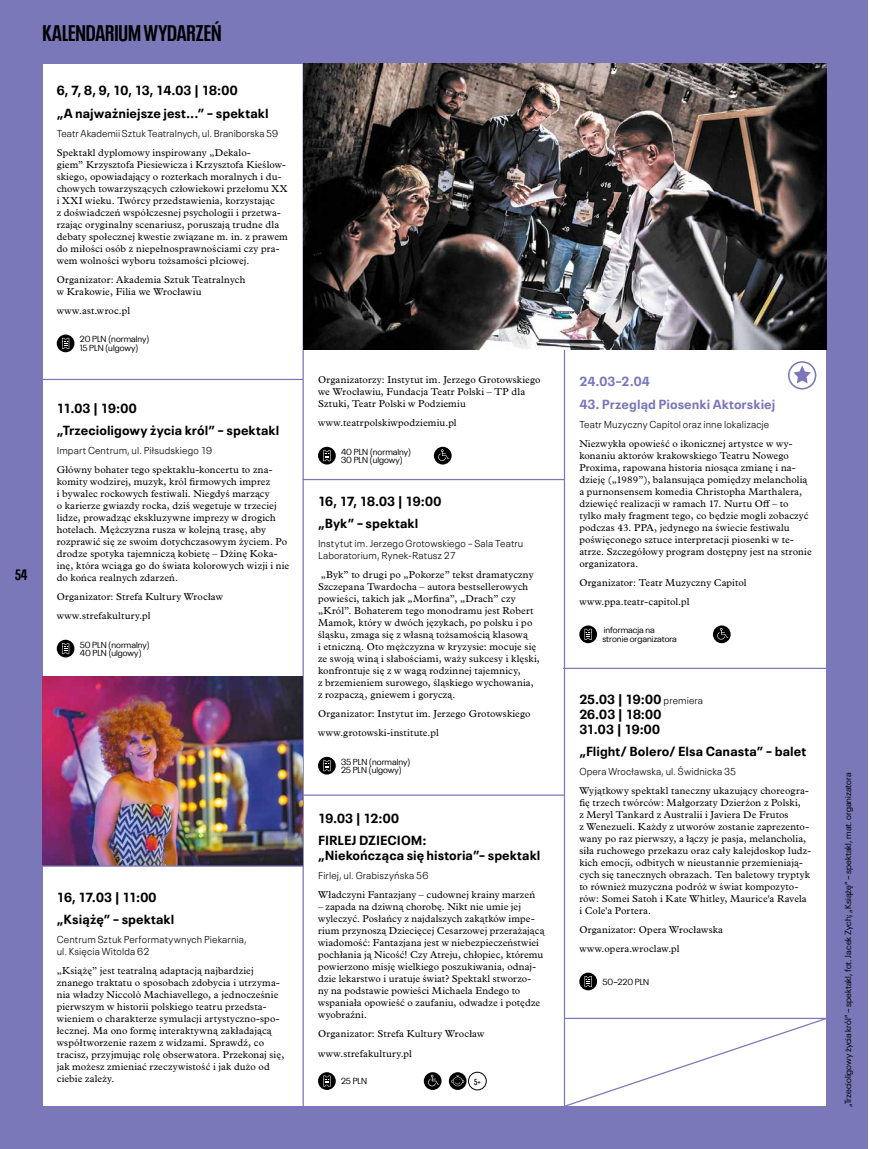
<style>
.page{position:relative;width:869px;height:1149px;background:#fff}
.page>*{position:absolute;margin:0;border:0;box-sizing:border-box;transform-origin:0 0}
.t1{font:700 condensed 22.5px "Neue Plak";color:#000}
.t2{font:700 condensed 15px "Neue Plak";color:#000}
.t3{font:700 13.12px/22.1px "Neue Plak Text";letter-spacing:.005em;color:#000}
.t4{font:700 13.12px "Neue Plak Text";letter-spacing:.005em;color:#7a78b8}
.t5{font:10px/12px "Plantin MT Pro";letter-spacing:.015em;color:#000}
.t6{font:300 10px/12px "Neue Plak Text";letter-spacing:.01em;color:#000}
.t7{font:8.75px/8.8px "Neue Plak";color:#000}
.t8{font:600 condensed 8.75px "Neue Plak";color:#000}
.s1{font-weight:300;font-size:10px}
</style>
<div class="page">
<div style="left:0;top:0;width:867px;height:64px;background:#7a78b8"></div>
<div style="left:0;top:0;width:43px;height:1148px;background:#7a78b8"></div>
<div style="left:826px;top:0;width:41px;height:1148px;background:#7a78b8"></div>
<div style="left:0;top:1106px;width:866px;height:42px;background:#7a78b8"></div>
<hr style="left:302px;top:37px;width:2px;height:1071px;background:#7a78b8">
<hr style="left:563px;top:37px;width:2px;height:1071px;background:#7a78b8">
<svg style="left:57px;top:334px;width:17px;height:18px"></svg>
<svg style="left:62px;top:338px;width:7px;height:11px"></svg>
<svg style="left:433px;top:446px;width:18px;height:18px"></svg>
<svg style="left:437px;top:449px;width:12px;height:12px"></svg>
<svg style="left:318px;top:446px;width:17px;height:18px"></svg>
<svg style="left:323px;top:450px;width:7px;height:11px"></svg>
<svg style="left:318px;top:756px;width:17px;height:18px"></svg>
<svg style="left:323px;top:760px;width:7px;height:11px"></svg>
<svg style="left:423px;top:1071px;width:18px;height:18px"></svg>
<svg style="left:427px;top:1074px;width:12px;height:12px"></svg>
<svg style="left:448px;top:1071px;width:18px;height:18px"></svg>
<svg style="left:451px;top:1074px;width:13px;height:11px"></svg>
<div style="left:468px;top:1071px;width:18px;height:18px;border:1px solid #000;border-radius:50%"></div>
<svg style="left:318px;top:1071px;width:17px;height:18px"></svg>
<svg style="left:323px;top:1075px;width:7px;height:11px"></svg>
<svg style="left:712px;top:625px;width:18px;height:18px"></svg>
<svg style="left:716px;top:627px;width:12px;height:12px"></svg>
<svg style="left:579px;top:625px;width:17px;height:18px"></svg>
<svg style="left:584px;top:628px;width:7px;height:11px"></svg>
<svg style="left:579px;top:972px;width:17px;height:18px"></svg>
<svg style="left:584px;top:975px;width:7px;height:11px"></svg>
<img style="left:304px;top:64px;width:522px;height:286px">
<img style="left:43px;top:676px;width:259px;height:189px">
<svg style="left:57px;top:639px;width:17px;height:18px"></svg>
<svg style="left:62px;top:643px;width:7px;height:11px"></svg>
<hr style="left:37px;top:865px;width:266px;height:1px;background:#7a78b8">
<hr style="left:42px;top:379px;width:261px;height:1px;background:#7a78b8">
<hr style="left:302px;top:479px;width:261px;height:1px;background:#7a78b8">
<hr style="left:302px;top:794px;width:261px;height:1px;background:#7a78b8">
<hr style="left:563px;top:667px;width:273px;height:1px;background:#7a78b8">
<svg style="left:563px;top:1016px;width:263px;height:90px"></svg>
<svg style="left:793px;top:365px;width:17px;height:18px"></svg>
<div style="left:787px;top:361px;width:29px;height:28px;border:2px solid #7a78b8;border-radius:50%"></div>
<h1 class="t1" style="left:42px;top:17px;width:180px">KALENDARIUM WYDARZEŃ</h1>
<h3 class="t3" style="left:57px;top:78px;width:213px">6, 7, 8, 9, 10, 13, 14.03 | 18:00<br>„A najważniejsze jest...” – spektakl</h3>
<p class="t6" style="left:57px;top:126px;width:223px">Teatr Akademii Sztuk Teatralnych, ul. Braniborska 59</p>
<p class="t5" style="left:57px;top:146px;width:232px">Spektakl dyplomowy inspirowany „Dekalo-<br>giem” Krzysztofa Piesiewicza i Krzysztofa Kieślow&shy;skiego, opowiadający o rozterkach moralnych i du&shy;chowych towarzyszących człowiekowi przełomu XX i XXI wieku. Twórcy przedstawienia, korzystając<br>z doświadczeń współczesnej psychologii i przetwa&shy;rzając oryginalny scenariusz, poruszają trudne dla debaty społecznej kwestie związane m. in. z prawem do miłości osób z niepełnosprawnościami czy pra&shy;wem wolności wyboru tożsamości płciowej.</p>
<p class="t5" style="left:57px;top:273px;width:190px">Organizator: Akademia Sztuk Teatralnych w Krakowie, Filia we Wrocławiu</p>
<p class="t5" style="left:57px;top:305px;width:75px">www.ast.wroc.pl</p>
<p class="t7" style="left:80px;top:334px;width:71px">20 PLN (normalny)<br>15 PLN (ulgowy)</p>
<h2 class="t2" style="left:15px;top:564px;width:14px">54</h2>
<h3 class="t3" style="left:57px;top:395px;width:224px">11.03 | 19:00<br>„Trzecioligowy życia król” – spektakl</h3>
<p class="t6" style="left:57px;top:443px;width:157px">Impart Centrum, ul. Piłsudskiego 19</p>
<p class="t5" style="left:57px;top:463px;width:234px">Główny bohater tego spektaklu-koncertu to zna&shy;komity wodzirej, muzyk, król firmowych imprez<br>i bywalec rockowych festiwali. Niegdyś marzący<br>o karierze gwiazdy rocka, dziś wegetuje w trzeciej lidze, prowadząc ekskluzywne imprezy w drogich hotelach. Mężczyzna rusza w kolejną trasę, aby rozprawić się ze swoim dotychczasowym życiem. Po drodze spotyka tajemniczą kobietę – Dżinę Koka&shy;inę, która wciąga go do świata kolorowych wizji i nie do końca realnych zdarzeń.</p>
<p class="t5" style="left:57px;top:587px;width:168px;line-height:19.1px">Organizator: Strefa Kultury Wrocław www.strefakultury.pl</p>
<p class="t7" style="left:80px;top:639px;width:72px">50 PLN (normalny)<br>40 PLN (ulgowy)</p>
<h3 class="t3" style="left:57px;top:884px;width:119px">16, 17.03 | 11:00 „Książę” – spektakl</h3>
<p class="t6" style="left:57px;top:932px;width:191px">Centrum Sztuk Performatywnych Piekarnia, ul. Księcia Witolda 62</p>
<p class="t5" style="left:57px;top:964px;width:229px">„Książę” jest teatralną adaptacją najbardziej znanego traktatu o sposobach zdobycia i utrzyma&shy;nia władzy Niccolò Machiavellego, a jednocześnie pierwszym w historii polskiego teatru przedsta&shy;wieniem o charakterze symulacji artystyczno-spo&shy;łecznej. Ma ono formę interaktywną zakładającą współtworzenie razem z widzami. Sprawdź, co tracisz, przyjmując rolę obserwatora. Przekonaj się, jak możesz zmieniać rzeczywistość i jak dużo od ciebie zależy.</p>
<p class="t5" style="left:318px;top:374px;width:224px">Organizatorzy: Instytut im. Jerzego Grotowskiego we Wrocławiu, Fundacja Teatr Polski – TP dla<br>Sztuki, Teatr Polski w Podziemiu</p>
<p class="t5" style="left:318px;top:417px;width:140px">www.teatrpolskiwpodziemiu.pl</p>
<p class="t7" style="left:341px;top:446px;width:72px">40 PLN (normalny)<br>30 PLN (ulgowy)</p>
<h3 class="t3" style="left:318px;top:488px;width:125px">16, 17, 18.03 | 19:00 „Byk” – spektakl</h3>
<p class="t6" style="left:318px;top:536px;width:207px">Instytut im. Jerzego Grotowskiego – Sala Teatru<br>Laboratorium, Rynek-Ratusz 27</p>
<p class="t5" style="left:318px;top:568px;width:223px">„Byk” to drugi po „Pokorze” tekst dramatyczny Szczepana Twardocha – autora bestsellerowych powieści, takich jak „Morfina”, „Drach” czy „Król”. Bohaterem tego monodramu jest Robert Mamok, który w dwóch językach, po polsku i po śląsku, zmaga się z własną tożsamością klasową<br>i etniczną. Oto mężczyzna w kryzysie: mocuje się ze swoją winą i słabościami, waży sukcesy i klęski, konfrontuje się z w wagą rodzinnej tajemnicy,<br>z brzemieniem surowego, śląskiego wychowania, z rozpaczą, gniewem i goryczą.</p>
<p class="t5" style="left:318px;top:704px;width:214px;line-height:19.1px">Organizator: Instytut im. Jerzego Grotowskiego www.grotowski-institute.pl</p>
<p class="t7" style="left:341px;top:756px;width:71px">35 PLN (normalny)<br>25 PLN (ulgowy)</p>
<h3 class="t3" style="left:318px;top:805px;width:110px">19.03 | 12:00<br>FIRLEJ DZIECIOM:</h3>
<h3 class="t3" style="left:318px;top:842px;width:224px">„Niekończąca się historia”– spektakl</h3>
<p class="t6" style="left:318px;top:868px;width:112px">Firlej, ul. Grabiszyńska 56</p>
<p class="t5" style="left:318px;top:888px;width:218px">Władczyni Fantazjany – cudownej krainy marzeń</p>
<p class="t5" style="left:318px;top:900px;width:228px">– zapada na dziwną chorobę. Nikt nie umie jej wyleczyć. Posłańcy z najdalszych zakątków impe&shy;rium przynoszą Dziecięcej Cesarzowej przerażającą wiadomość: Fantazjana jest w niebezpieczeństwiei pochłania ją Nicość! Czy Atreju, chłopiec, któremu powierzono misję wielkiego poszukiwania, odnaj&shy;dzie lekarstwo i uratuje świat? Spektakl stworzo-<br>ny na podstawie powieści Michaela Endego to wspaniała opowieść o zaufaniu, odwadze i potędze wyobraźni.</p>
<p class="t5" style="left:318px;top:1024px;width:168px;line-height:19.1px">Organizator: Strefa Kultury Wrocław www.strefakultury.pl</p>
<p class="t7" style="left:341px;top:1075px;width:27px">25 PLN</p>
<p class="t8" style="left:474px;top:1074px;width:8px">5+</p>
<h3 class="t4" style="left:579px;top:371px;width:72px">24.03–2.04</h3>
<h3 class="t4" style="left:579px;top:393px;width:197px">43. Przegląd Piosenki Aktorskiej</h3>
<p class="t6" style="left:579px;top:417px;width:191px">Teatr Muzyczny Capitol oraz inne lokalizacje</p>
<p class="t5" style="left:579px;top:437px;width:234px">Niezwykła opowieść o ikonicznej artystce w wy&shy;konaniu aktorów krakowskiego Teatru Nowego Proxima, rapowana historia niosąca zmianę i na&shy;dzieję („1989”), balansująca pomiędzy melancholią a purnonsensem komedia Christopha Marthalera, dziewięć realizacji w ramach 17. Nurtu Off – to tylko mały fragment tego, co będzie mogli zobaczyć podczas 43. PPA, jedynego na świecie festiwalu poświęconego sztuce interpretacji piosenki w te&shy;atrze. Szczegółowy program dostępny jest na stronie organizatora.</p>
<p class="t5" style="left:579px;top:573px;width:169px;line-height:19.1px">Organizator: Teatr Muzyczny Capitol www.ppa.teatr-capitol.pl</p>
<p class="t7" style="left:602px;top:625px;width:76px">informacja na stronie organizatora</p>
<h3 class="t3" style="left:579px;top:689px;width:125px;line-height:15px">25.03 | 19:00 <span class="s1">premiera<br></span>26.03 | 18:00<br>31.03 | 19:00</h3>
<h3 class="t3" style="left:579px;top:738px;width:228px">„Flight/ Bolero/ Elsa Canasta” – balet</h3>
<p class="t6" style="left:579px;top:764px;width:158px">Opera Wrocławska, ul. Świdnicka 35</p>
<p class="t5" style="left:579px;top:784px;width:233px">Wyjątkowy spektakl taneczny ukazujący choreogra&shy;fię trzech twórców: Małgorzaty Dzierżon z Polski,<br>z Meryl Tankard z Australii i Javiera De Frutos<br>z Wenezueli. Każdy z utworów zostanie zaprezento&shy;wany po raz pierwszy, a łączy je pasja, melancholia, siła ruchowego przekazu oraz cały kalejdoskop ludz&shy;kich emocji, odbitych w nieustannie przemieniają&shy;cych się tanecznych obrazach. Ten baletowy tryptyk to również muzyczna podróż w świat kompozyto&shy;rów: Somei Satoh i Kate Whitley, Maurice'a Ravela i Cole'a Portera.</p>
<p class="t5" style="left:579px;top:919px;width:145px;line-height:19.1px">Organizator: Opera Wrocławska www.opera.wroclaw.pl</p>
<p class="t7" style="left:602px;top:976px;width:48px">50–220 PLN</p>
<p class="t7" style="left:842px;top:1106px;width:336px;rotate:-90deg">„Trzecioligowy życia król” – spektakl, fot. Jacek Zych; „Książę” – spektakl, mat. organizatora</p>
</div>
